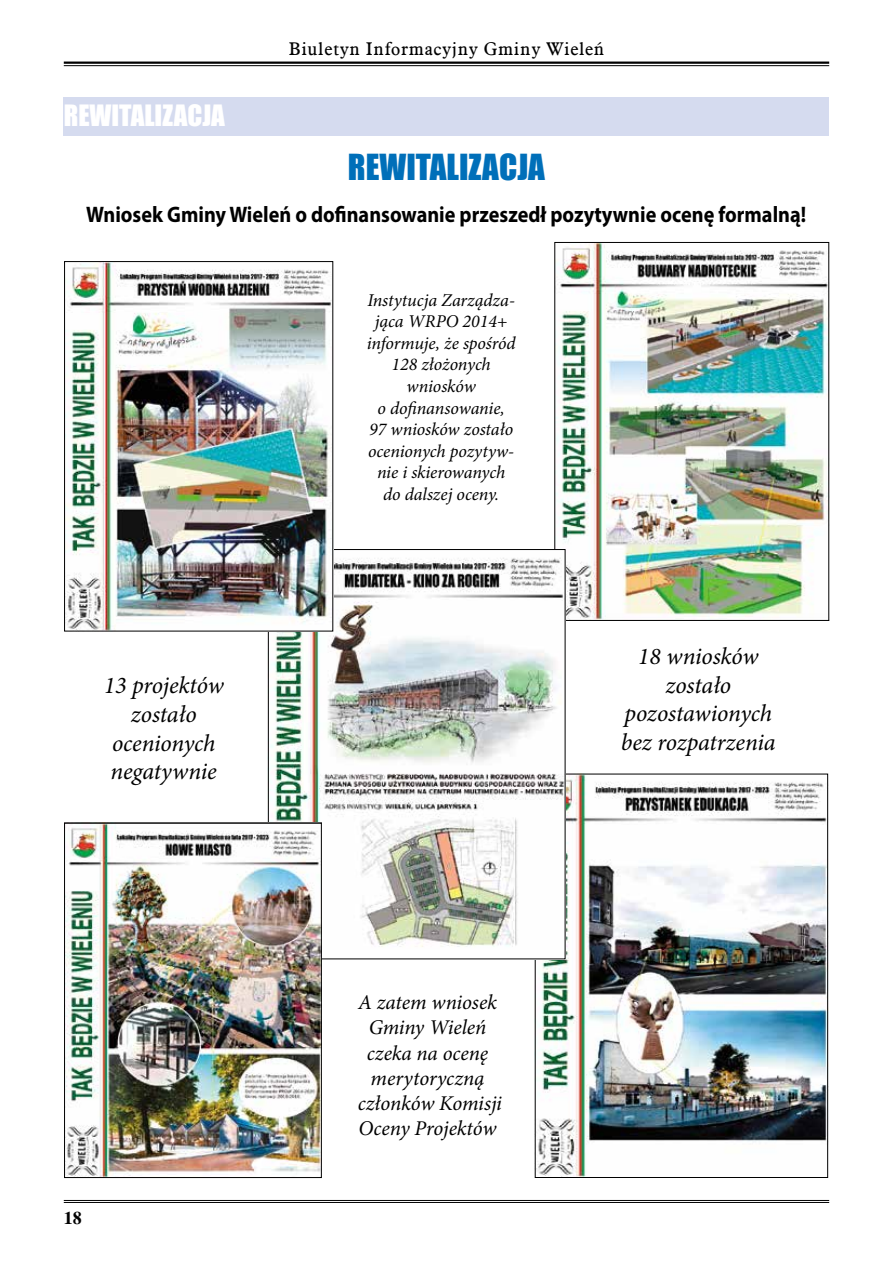
<style>
.page{position:relative;width:893px;height:1263px;background:#fff}
.page>*{position:absolute;margin:0;border:0;box-sizing:border-box;transform-origin:0 0}
.t1{font:33px "Impact";color:#006fb9}
.t2{font:27px "Impact";color:#fff}
.t3{font:italic 24px/28.8px "Minion Pro";letter-spacing:-.005em;color:#000;text-align:center}
.t4{font:700 22.5px "Myriad Pro";color:#000;scale:.9 1}
.t5{font:italic 21px/25.2px "Minion Pro";letter-spacing:-.005em;color:#000;text-align:center}
.t6{font:italic 18px/21.6px "Minion Pro";letter-spacing:-.005em;color:#000;text-align:center}
.t7{font:18px "Aldine 721 EU";letter-spacing:.04em;color:#000}
.t8{font:700 18px "Dutch 801 EU";color:#000}
</style>
<div class="page">
<hr style="left:64px;top:62px;width:765px;height:2px;background:#000">
<hr style="left:64px;top:65px;width:765px;height:1px;background:#000">
<hr style="left:64px;top:1200px;width:765px;height:1px;background:#000">
<hr style="left:64px;top:1202px;width:765px;height:1px;background:#000">
<div style="left:64px;top:97px;width:765px;height:38px;background:#d5dbef"></div>
<img style="left:556px;top:244px;width:271px;height:375px">
<div style="left:554px;top:242px;width:275px;height:379px;border:1px solid #000"></div>
<img style="left:537px;top:776px;width:289px;height:400px">
<img style="left:270px;top:551px;width:294px;height:406px">
<img style="left:66px;top:825px;width:254px;height:351px">
<div style="left:64px;top:823px;width:258px;height:355px;border:1px solid #000"></div>
<img style="left:66px;top:263px;width:265px;height:366px">
<div style="left:64px;top:261px;width:269px;height:370px;border:1px solid #000"></div>
<h2 class="t2" style="left:64px;top:95px;width:163px">REWITALIZACJA</h2>
<p class="t7" style="left:289px;top:38px;width:317px">Biuletyn Informacyjny Gminy Wieleń</p>
<h1 class="t1" style="left:348px;top:142px;width:199px">REWITALIZACJA</h1>
<p class="t4" style="left:86px;top:200px;width:802px">Wniosek Gminy Wieleń o dofinansowanie przeszedł pozytywnie ocenę formalną!</p>
<h3 class="t3" style="left:104px;top:671px;width:122px">13 projektów zostało ocenionych negatywnie</h3>
<p class="t8" style="left:64px;top:1207px;width:19px">18</p>
<p class="t6" style="left:367px;top:289px;width:150px">Instytucja Zarządza&shy;jąca WRPO 2014+ informuje, że spośród<br>128 złożonych wniosków<br>o dofinansowanie,<br>97 wniosków zostało ocenionych pozytyw&shy;nie i skierowanych do dalszej oceny.</p>
<p class="t5" style="left:358px;top:990px;width:146px">A zatem wniosek<br>Gminy Wieleń czeka na ocenę merytoryczną członków Komisji<br>Oceny Projektów</p>
<h3 class="t3" style="left:621px;top:642px;width:156px">18 wniosków zostało pozostawionych bez rozpatrzenia</h3>
</div>
